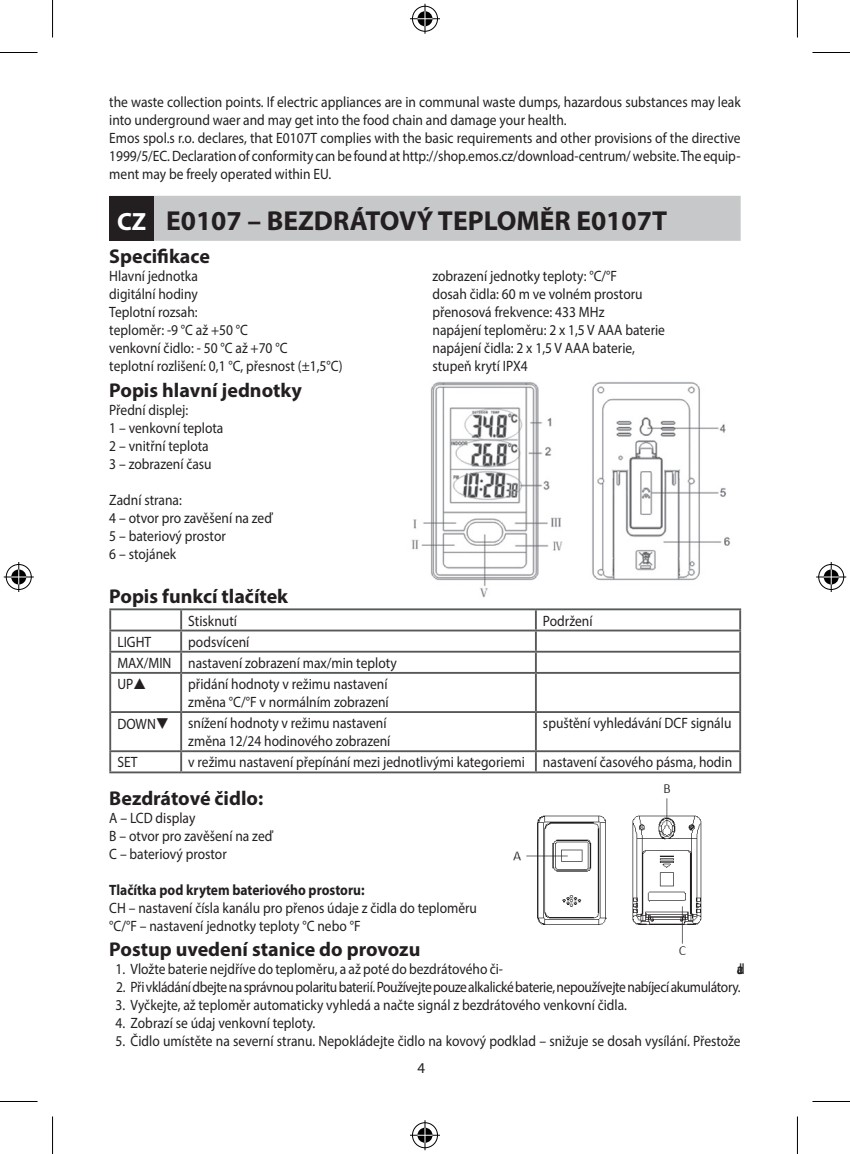
<style>
.page{position:relative;width:850px;height:1154px;background:#fff}
.page>*{position:absolute;margin:0;border:0;box-sizing:border-box;transform-origin:0 0}
.t1{font:700 27.5px "Myriad Pro";color:#231f20}
.t2{font:700 25px "Myriad Pro";color:#fff}
.t3{font:700 20px "Myriad Pro";color:#231f20}
.t4{font:15px/18px "Myriad Pro";color:#231f20;scale:.9 1}
.t5{font:15px "Myriad Pro";letter-spacing:-.025em;color:#231f20;scale:.9 1}
.t6{font:700 15px "Myriad Pro";color:#231f20;scale:.9 1}
.t7{font:15px "Myriad Pro";color:#231f20}
</style>
<div class="page">
<div style="left:109px;top:196px;width:631px;height:45px;background:#c7c8ca"></div>
<hr style="left:109px;top:608px;width:72px;height:2px;background:#57585a">
<hr style="left:109px;top:610px;width:2px;height:20px;background:#57585a">
<hr style="left:181px;top:608px;width:354px;height:2px;background:#57585a">
<hr style="left:180px;top:610px;width:2px;height:20px;background:#57585a">
<hr style="left:535px;top:608px;width:205px;height:2px;background:#57585a">
<hr style="left:534px;top:610px;width:2px;height:20px;background:#57585a">
<hr style="left:738px;top:610px;width:2px;height:20px;background:#57585a">
<hr style="left:109px;top:630px;width:72px;height:1px;background:#57585a">
<hr style="left:109px;top:631px;width:2px;height:20px;background:#57585a">
<hr style="left:181px;top:630px;width:354px;height:1px;background:#57585a">
<hr style="left:180px;top:631px;width:2px;height:20px;background:#57585a">
<hr style="left:535px;top:630px;width:205px;height:1px;background:#57585a">
<hr style="left:534px;top:631px;width:2px;height:20px;background:#57585a">
<hr style="left:738px;top:631px;width:2px;height:20px;background:#57585a">
<hr style="left:109px;top:651px;width:72px;height:2px;background:#57585a">
<svg style="left:109px;top:653px;width:2px;height:19px"></svg>
<hr style="left:181px;top:651px;width:354px;height:2px;background:#57585a">
<svg style="left:180px;top:653px;width:2px;height:19px"></svg>
<hr style="left:535px;top:651px;width:205px;height:2px;background:#57585a">
<svg style="left:534px;top:653px;width:2px;height:19px"></svg>
<svg style="left:739px;top:653px;width:1px;height:19px"></svg>
<hr style="left:109px;top:672px;width:72px;height:2px;background:#57585a">
<hr style="left:109px;top:674px;width:2px;height:37px;background:#57585a">
<hr style="left:181px;top:672px;width:354px;height:2px;background:#57585a">
<hr style="left:180px;top:674px;width:2px;height:37px;background:#57585a">
<hr style="left:535px;top:672px;width:205px;height:2px;background:#57585a">
<hr style="left:534px;top:674px;width:2px;height:37px;background:#57585a">
<hr style="left:738px;top:674px;width:2px;height:37px;background:#57585a">
<hr style="left:109px;top:711px;width:72px;height:2px;background:#57585a">
<hr style="left:109px;top:713px;width:2px;height:37px;background:#57585a">
<hr style="left:181px;top:711px;width:354px;height:2px;background:#57585a">
<hr style="left:180px;top:713px;width:2px;height:37px;background:#57585a">
<hr style="left:535px;top:711px;width:205px;height:2px;background:#57585a">
<hr style="left:534px;top:713px;width:2px;height:37px;background:#57585a">
<hr style="left:738px;top:713px;width:2px;height:37px;background:#57585a">
<hr style="left:109px;top:750px;width:72px;height:2px;background:#57585a">
<svg style="left:109px;top:752px;width:2px;height:19px"></svg>
<hr style="left:181px;top:750px;width:354px;height:2px;background:#57585a">
<svg style="left:180px;top:752px;width:2px;height:19px"></svg>
<hr style="left:535px;top:750px;width:205px;height:2px;background:#57585a">
<svg style="left:534px;top:752px;width:2px;height:19px"></svg>
<svg style="left:738px;top:752px;width:2px;height:19px"></svg>
<hr style="left:109px;top:771px;width:72px;height:2px;background:#57585a">
<hr style="left:181px;top:771px;width:354px;height:2px;background:#57585a">
<hr style="left:535px;top:771px;width:205px;height:2px;background:#57585a">
<div style="left:109px;top:196px;width:45px;height:45px;background:#231f20"></div>
<img style="left:411px;top:382px;width:320px;height:216px">
<img style="left:513px;top:784px;width:189px;height:171px">
<hr style="left:0;top:52px;width:38px;height:1px;background:#000">
<hr style="left:812px;top:52px;width:37px;height:1px;background:#000">
<hr style="left:0;top:1101px;width:38px;height:1px;background:#000">
<hr style="left:812px;top:1101px;width:37px;height:1px;background:#000">
<hr style="left:52px;top:0;width:1px;height:38px;background:#000">
<hr style="left:52px;top:1116px;width:1px;height:38px;background:#000">
<hr style="left:796px;top:0;width:1px;height:38px;background:#000">
<hr style="left:796px;top:1116px;width:1px;height:38px;background:#000">
<div style="left:410px;top:5px;width:29px;height:28px;border:3px solid #fff;border-radius:50%"></div>
<hr style="left:410px;top:17px;width:30px;height:3px;background:#fff">
<hr style="left:423px;top:4px;width:3px;height:30px;background:#fff">
<div style="left:415px;top:10px;width:19px;height:18px;border:3px solid #fff;border-radius:50%"></div>
<div style="left:412px;top:6px;width:25px;height:26px;border:1px solid #000;border-radius:50%"></div>
<hr style="left:410px;top:18px;width:30px;height:1px;background:#000">
<hr style="left:424px;top:4px;width:1px;height:30px;background:#000">
<svg style="left:417px;top:11px;width:15px;height:15px"></svg>
<div style="left:410px;top:1121px;width:29px;height:28px;border:3px solid #fff;border-radius:50%"></div>
<hr style="left:410px;top:1134px;width:30px;height:3px;background:#fff">
<hr style="left:423px;top:1120px;width:3px;height:30px;background:#fff">
<div style="left:415px;top:1126px;width:19px;height:18px;border:3px solid #fff;border-radius:50%"></div>
<div style="left:412px;top:1122px;width:25px;height:26px;border:1px solid #000;border-radius:50%"></div>
<hr style="left:410px;top:1135px;width:30px;height:1px;background:#000">
<hr style="left:424px;top:1120px;width:1px;height:30px;background:#000">
<svg style="left:417px;top:1128px;width:15px;height:15px"></svg>
<div style="left:5px;top:563px;width:28px;height:28px;border:3px solid #fff;border-radius:50%"></div>
<hr style="left:4px;top:575px;width:30px;height:3px;background:#fff">
<hr style="left:17px;top:562px;width:3px;height:30px;background:#fff">
<div style="left:10px;top:568px;width:18px;height:18px;border:3px solid #fff;border-radius:50%"></div>
<div style="left:6px;top:564px;width:26px;height:26px;border:1px solid #000;border-radius:50%"></div>
<hr style="left:4px;top:576px;width:30px;height:1px;background:#000">
<hr style="left:18px;top:562px;width:1px;height:30px;background:#000">
<svg style="left:11px;top:569px;width:15px;height:15px"></svg>
<div style="left:816px;top:563px;width:28px;height:28px;border:3px solid #fff;border-radius:50%"></div>
<hr style="left:815px;top:575px;width:30px;height:3px;background:#fff">
<hr style="left:829px;top:562px;width:3px;height:30px;background:#fff">
<div style="left:821px;top:568px;width:18px;height:18px;border:3px solid #fff;border-radius:50%"></div>
<div style="left:818px;top:564px;width:25px;height:26px;border:1px solid #000;border-radius:50%"></div>
<hr style="left:815px;top:576px;width:30px;height:1px;background:#000">
<hr style="left:830px;top:562px;width:1px;height:30px;background:#000">
<svg style="left:823px;top:569px;width:15px;height:15px"></svg>
<p class="t4" style="left:109px;top:93px;width:702px">the waste collection points. If electric appliances are in communal waste dumps, hazardous substances may leak into underground waer and may get into the food chain and damage your health.<br>Emos spol.s r.o. declares, that E0107T complies with the basic requirements and other provisions of the directive 1999/5/EC. Declaration of conformity can be found at http://shop.emos.cz/download-centrum/ website. The equip&shy;ment may be freely operated within EU.</p>
<h1 class="t1" style="left:166px;top:203px;width:502px">E0107 – BEZDRÁTOVÝ TEPLOMĚR E0107T</h1>
<h3 class="t3" style="left:109px;top:243px;width:102px">Specifikace</h3>
<p class="t4" style="left:109px;top:267px;width:261px">Hlavní jednotka<br>digitální hodiny<br>Teplotní rozsah:<br>teploměr: -9 °C až +50 °C<br>venkovní čidlo: - 50 °C až +70 °C<br>teplotní rozlišení: 0,1 °C, přesnost (±1,5°C)</p>
<p class="t4" style="left:432px;top:267px;width:260px">zobrazení jednotky teploty: °C/°F<br>dosah čidla: 60 m ve volném prostoru přenosová frekvence: 433 MHz<br>napájení teploměru: 2 x 1,5 V AAA baterie napájení čidla: 2 x 1,5 V AAA baterie, stupeň krytí IPX4</p>
<h3 class="t3" style="left:109px;top:377px;width:194px">Popis hlavní jednotky</h3>
<p class="t4" style="left:109px;top:401px;width:128px">Přední displej:<br>1 – venkovní teplota<br>2 – vnitřní teplota<br>3 – zobrazení času</p>
<p class="t4" style="left:109px;top:491px;width:182px">Zadní strana:<br>4 – otvor pro zavěšení na zeď<br>5 – bateriový prostor<br>6 – stojánek</p>
<h3 class="t3" style="left:109px;top:583px;width:180px">Popis funkcí tlačítek</h3>
<p class="t4" style="left:188px;top:611px;width:56px">Stisknutí</p>
<p class="t4" style="left:542px;top:611px;width:57px">Podržení</p>
<p class="t4" style="left:117px;top:632px;width:39px">LIGHT</p>
<h2 class="t2" style="left:117px;top:205px;width:31px">CZ</h2>
<p class="t4" style="left:117px;top:631px;width:312px;line-height:21.2px;text-indent:71px">podsvícení<br>MAX/MIN nastavení zobrazení max/min teploty<br>UP</p>
<p class="t4" style="left:188px;top:675px;width:224px">přidání hodnoty v režimu nastavení změna °C/°F v normálním zobrazení</p>
<p class="t4" style="left:117px;top:714px;width:59px">DOWN❑</p>
<p class="t4" style="left:188px;top:714px;width:226px">snížení hodnoty v režimu nastavení změna 12/24 hodinového zobrazení</p>
<p class="t4" style="left:542px;top:714px;width:211px">spuštění vyhledávání DCF signálu</p>
<p class="t4" style="left:117px;top:753px;width:24px">SET</p>
<p class="t4" style="left:188px;top:753px;width:605px">v režimu nastavení přepínání mezi jednotlivými kategoriemi nastavení časového pásma, hodin</p>
<h3 class="t3" style="left:109px;top:785px;width:155px">Bezdrátové čidlo:</h3>
<p class="t4" style="left:109px;top:808px;width:183px">A – LCD display<br>B – otvor pro zavěšení na zeď<br>C – bateriový prostor</p>
<p class="t6" style="left:109px;top:880px;width:285px">Tlačítka pod krytem bateriového prostoru:</p>
<p class="t4" style="left:109px;top:898px;width:410px">CH – nastavení čísla kanálu pro přenos údaje z čidla do teploměru °C/°F – nastavení jednotky teploty °C nebo °F</p>
<h3 class="t3" style="left:109px;top:936px;width:312px">Postup uvedení stanice do provozu</h3>
<p class="t4" style="left:115px;top:960px;width:432px">1. Vložte baterie nejdříve do teploměru, a až poté do bezdrátového či-</p>
<p class="t4" style="left:736px;top:960px;width:10px">dla.</p>
<p class="t5" style="left:116px;top:978px;width:695px">2. Při vkládání dbejte na správnou polaritu baterií. Používejte pouze alkalické baterie, nepoužívejte nabíjecí akumulátory.</p>
<p class="t4" style="left:115px;top:996px;width:569px">3. Vyčkejte, až teploměr automaticky vyhledá a načte signál z bezdrátového venkovní čidla.</p>
<p class="t4" style="left:115px;top:1014px;width:223px">4. Zobrazí se údaj venkovní teploty.</p>
<p class="t4" style="left:115px;top:1032px;width:695px">5. Čidlo umístěte na severní stranu. Nepokládejte čidlo na kovový podklad – snižuje se dosah vysílání. Přestože</p>
<p class="t7" style="left:417px;top:1059px;width:9px">4</p>
</div>
